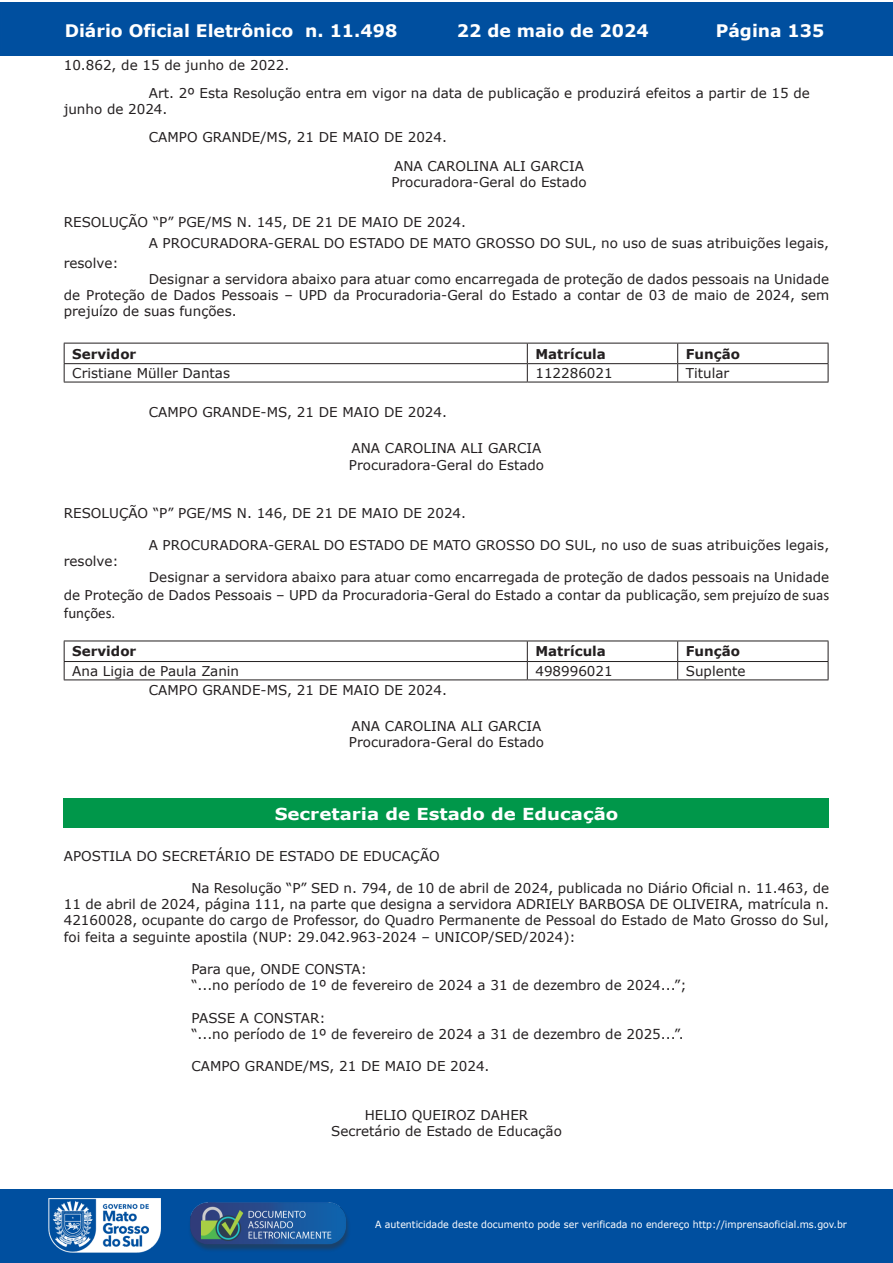
<style>
.page{position:relative;width:893px;height:1263px;background:#fff}
.page>*{position:absolute;margin:0;border:0;box-sizing:border-box;transform-origin:0 0}
.t1{font:700 17.25px "Verdana";color:#fff}
.t2{font:700 16.5px "Verdana";color:#fff;scale:1.1 1}
.t3{font:15px "Calibri";color:#231f20}
.t4{font:13.5px/16.2px "Verdana";color:#231f20}
.t5{font:700 13.5px "Verdana";color:#231f20}
.t6{font:9.9px "Verdana";color:#fff;scale:.95 1}
.s1{font-family:"Calibri";font-size:15px}
</style>
<div class="page">
<div style="left:0;top:2px;width:893px;height:53px;background:#004f9f"></div>
<div style="left:1px;top:1189px;width:892px;height:74px;background:#004f9f"></div>
<img style="left:49px;top:1198px;width:111px;height:54px">
<img style="left:185px;top:1201px;width:168px;height:54px">
<hr style="left:64px;top:343px;width:463px;height:1px;background:#231f20">
<hr style="left:527px;top:343px;width:151px;height:1px;background:#231f20">
<hr style="left:678px;top:343px;width:150px;height:1px;background:#231f20">
<hr style="left:64px;top:363px;width:463px;height:1px;background:#231f20">
<svg style="left:64px;top:343px;width:1px;height:39px"></svg>
<hr style="left:527px;top:363px;width:151px;height:1px;background:#231f20">
<svg style="left:527px;top:343px;width:1px;height:39px"></svg>
<hr style="left:678px;top:363px;width:150px;height:1px;background:#231f20">
<svg style="left:677px;top:343px;width:1px;height:39px"></svg>
<svg style="left:828px;top:343px;width:1px;height:39px"></svg>
<hr style="left:64px;top:382px;width:463px;height:1px;background:#231f20">
<hr style="left:527px;top:382px;width:151px;height:1px;background:#231f20">
<hr style="left:678px;top:382px;width:150px;height:1px;background:#231f20">
<hr style="left:64px;top:641px;width:463px;height:1px;background:#231f20">
<hr style="left:527px;top:641px;width:151px;height:1px;background:#231f20">
<hr style="left:678px;top:641px;width:150px;height:1px;background:#231f20">
<hr style="left:64px;top:661px;width:463px;height:1px;background:#231f20">
<svg style="left:64px;top:641px;width:1px;height:38px"></svg>
<hr style="left:527px;top:661px;width:151px;height:1px;background:#231f20">
<svg style="left:527px;top:641px;width:1px;height:38px"></svg>
<hr style="left:678px;top:661px;width:150px;height:1px;background:#231f20">
<svg style="left:677px;top:641px;width:1px;height:38px"></svg>
<svg style="left:828px;top:641px;width:1px;height:38px"></svg>
<hr style="left:64px;top:679px;width:463px;height:1px;background:#231f20">
<hr style="left:527px;top:679px;width:151px;height:1px;background:#231f20">
<hr style="left:678px;top:679px;width:150px;height:1px;background:#231f20">
<div style="left:64px;top:798px;width:765px;height:30px;background:#00974a"></div>
<p class="t1" style="left:65px;top:18px;width:334px">Diário Oficial Eletrônico n. 11.498</p>
<p class="t1" style="left:457px;top:18px;width:193px">22 de maio de 2024</p>
<p class="t1" style="left:716px;top:18px;width:110px">Página 135</p>
<p class="t4" style="left:149px;top:51px;width:663px;line-height:28.2px;text-indent:-85px">10.862, de 15 de junho de 2022.<br>Art. 2º Esta Resolução entra em vigor na data de publicação e produzirá efeitos a partir de 15 de</p>
<p class="t4" style="left:64px;top:101px;width:105px">junho de 2024.</p>
<p class="t4" style="left:149px;top:129px;width:300px">CAMPO GRANDE/MS, 21 DE MAIO DE 2024.</p>
<p class="t4" style="left:394px;top:158px;width:191px">ANA CAROLINA ALI GARCIA</p>
<p class="t4" style="left:391px;top:174px;width:197px">Procuradora-Geral do Estado</p>
<p class="t4" style="left:64px;top:214px;width:404px">RESOLUÇÃO “P” PGE/MS N. 145, DE 21 DE MAIO DE 2024.</p>
<p class="t4" style="left:149px;top:234px;width:682px">A PROCURADORA-GERAL DO ESTADO DE MATO GROSSO DO SUL, no uso de suas atribuições legais,</p>
<p class="t4" style="left:64px;top:255px;width:56px">resolve:</p>
<p class="t4" style="left:64px;top:271px;width:767px;text-align:justify;text-indent:85px">Designar a servidora abaixo para atuar como encarregada de proteção de dados pessoais na Unidade de Proteção de Dados Pessoais – UPD da Procuradoria-Geral do Estado a contar de 03 de maio de 2024, sem prejuízo de suas funções.</p>
<p class="t5" style="left:72px;top:344px;width:66px">Servidor</p>
<p class="t5" style="left:535px;top:344px;width:72px">Matrícula</p>
<p class="t5" style="left:686px;top:344px;width:56px">Função</p>
<p class="t4" style="left:72px;top:365px;width:159px">Cristiane Müller Dantas</p>
<p class="t4" style="left:535px;top:365px;width:79px">112286021</p>
<p class="t4" style="left:686px;top:365px;width:45px">Titular</p>
<p class="t4" style="left:149px;top:404px;width:300px">CAMPO GRANDE-MS, 21 DE MAIO DE 2024.</p>
<p class="t4" style="left:349px;top:440px;width:197px">ANA CAROLINA ALI GARCIA<br>Procuradora-Geral do Estado</p>
<p class="t4" style="left:64px;top:504px;width:404px">RESOLUÇÃO “P” PGE/MS N. 146, DE 21 DE MAIO DE 2024.</p>
<p class="t4" style="left:149px;top:537px;width:682px">A PROCURADORA-GERAL DO ESTADO DE MATO GROSSO DO SUL, no uso de suas atribuições legais,</p>
<p class="t4" style="left:64px;top:553px;width:56px">resolve:</p>
<p class="t4" style="left:64px;top:568px;width:767px;line-height:18px;text-align:right">Designar a servidora abaixo para atuar como encarregada de proteção de dados pessoais na Unidade<br>de Proteção de Dados Pessoais – UPD da Procuradoria-Geral do Estado a contar da publicação<span class="s1">, sem prejuízo de suas</span></p>
<p class="t3" style="left:64px;top:603px;width:53px">funções.</p>
<p class="t5" style="left:72px;top:642px;width:66px">Servidor</p>
<p class="t5" style="left:535px;top:642px;width:72px">Matrícula</p>
<p class="t5" style="left:686px;top:642px;width:56px">Função</p>
<p class="t4" style="left:72px;top:663px;width:168px">Ana Ligia de Paula Zanin</p>
<p class="t4" style="left:535px;top:663px;width:79px">498996021</p>
<p class="t4" style="left:686px;top:663px;width:61px">Suplente</p>
<p class="t4" style="left:149px;top:681px;width:300px">CAMPO GRANDE-MS, 21 DE MAIO DE 2024.</p>
<p class="t4" style="left:349px;top:718px;width:197px">ANA CAROLINA ALI GARCIA<br>Procuradora-Geral do Estado</p>
<p class="t2" style="left:275px;top:802px;width:314px">Secretaria de Estado de Educação</p>
<p class="t4" style="left:64px;top:847px;width:378px">APOSTILA DO SECRETÁRIO DE ESTADO DE EDUCAÇÃO</p>
<p class="t4" style="left:64px;top:880px;width:767px;text-align:justify;text-indent:128px">Na Resolução “P” SED n. 794, de 10 de abril de 2024, publicada no Diário Oficial n. 11.463, de 11 de abril de 2024, página 111, na parte que designa a servidora ADRIELY BARBOSA DE OLIVEIRA, matrícula n.<br>42160028, ocupante do cargo de Professor, do Quadro Permanente de Pessoal do Estado de Mato Grosso do Sul, foi feita a seguinte apostila (NUP: 29.042.963-2024 – UNICOP/SED/2024):</p>
<p class="t4" style="left:191px;top:961px;width:497px">Para que, ONDE CONSTA:<br>“...no período de 1º de fevereiro de 2024 a 31 de dezembro de 2024...”;</p>
<p class="t4" style="left:191px;top:1009px;width:494px">PASSE A CONSTAR:<br>“...no período de 1º de fevereiro de 2024 a 31 de dezembro de 2025...”.</p>
<p class="t4" style="left:191px;top:1058px;width:300px">CAMPO GRANDE/MS, 21 DE MAIO DE 2024.</p>
<p class="t4" style="left:331px;top:1107px;width:232px;text-align:center">HELIO QUEIROZ DAHER<br>Secretário de Estado de Educação</p>
<p class="t6" style="left:375px;top:1218px;width:498px">A autenticidade deste documento pode ser verificada no endereço http://imprensaoficial.ms.gov.br</p>
</div>
